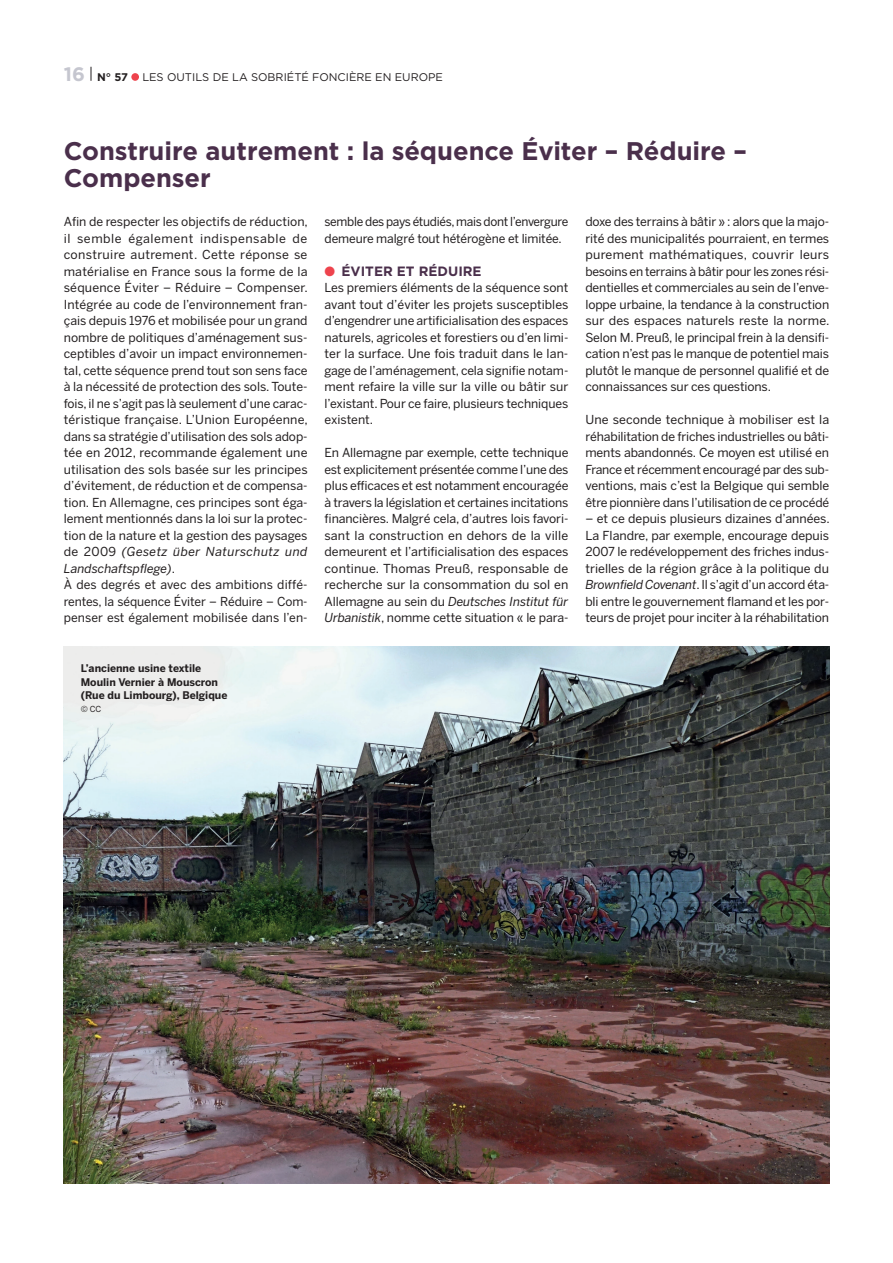
<style>
.page{position:relative;width:893px;height:1263px;background:#fff}
.page>*{position:absolute;margin:0;border:0;box-sizing:border-box;transform-origin:0 0}
.t1{font:700 25.5px/27px "Gotham";letter-spacing:-.005em;color:#4a2f4b}
.t2{font:700 13.5px "Gotham";color:#4a2f4b}
.t3{font:12.3px/16.5px "Benton Sans";color:#231f20;text-align:justify}
.t4{font:12.3px/16.5px "Benton Sans";letter-spacing:-.025em;color:#231f20}
.t5{font:11.1px "Gotham";color:#231f20}
.t6{font:700 11.1px "Gotham";color:#231f20}
.t7{font:700 10.5px/13.5px "Benton Sans";color:#231f20}
.t8{font:8.25px "Benton Sans";color:#231f20}
.s1{font-size:19.5px;color:#c5c6cf}
.s2{font-style:italic}
.s3{color:#ee434d}
</style>
<div class="page">
<svg style="left:91px;top:67px;width:1px;height:14px"></svg>
<div style="left:131px;top:73px;width:8px;height:8px;background:#ee434d;border-radius:50%"></div>
<img style="left:64px;top:646px;width:765px;height:537px">
<p class="t6" style="left:64px;top:69px;width:66px"><span class="s1">16</span> N° 57</p>
<p class="t5" style="left:142px;top:70px;width:302px">LES OUTILS DE LA SOBRIÉTÉ FONCIÈRE EN EUROPE</p>
<h1 class="t1" style="left:64px;top:137px;width:685px">Construire autrement : la séquence Éviter – Réduire –<br>Compenser</h1>
<p class="t3" style="left:64px;top:213px;width:246px;text-align:left">Afin de respecter les objectifs de réduction, il semble également indispensable de construire autrement. Cette réponse se matérialise en France sous la forme de la séquence Éviter – Réduire – Compenser.<br>Intégrée au code de l’environnement fran&shy;çais depuis 1976 et mobilisée pour un grand nombre de politiques d’aménagement sus&shy;ceptibles d’avoir un impact environnemen&shy;tal, cette séquence prend tout son sens face à la nécessité de protection des sols. Toute&shy;fois, il ne s’agit pas là seulement d’une carac&shy;téristique française. L’Union Européenne, dans sa stratégie d’utilisation des sols adop&shy;tée en 2012, recommande également une utilisation des sols basée sur les principes d’évitement, de réduction et de compensa&shy;tion. En Allemagne, ces principes sont éga&shy;lement mentionnés dans la loi sur la protec&shy;tion de la nature et la gestion des paysages de 2009 <span class="s2">(Gesetz über Naturschutz und Landschaftspflege)</span>.<br>À des degrés et avec des ambitions diffé&shy;rentes, la séquence Éviter – Réduire – Com&shy;penser est également mobilisée dans l’en-</p>
<p class="t4" style="left:325px;top:213px;width:245px">semble des pays étudiés, mais dont l’envergure demeure malgré tout hétérogène et limitée.</p>
<p class="t3" style="left:585px;top:213px;width:246px">doxe des terrains à bâtir » : alors que la majo&shy;rité des municipalités pourraient, en termes purement mathématiques, couvrir leurs besoins en terrains à bâtir pour les zones rési&shy;dentielles et commerciales au sein de l’enve&shy;loppe urbaine, la tendance à la construction sur des espaces naturels reste la norme.<br>Selon M. Preuß, le principal frein à la densifi&shy;cation n’est pas le manque de potentiel mais plutôt le manque de personnel qualifié et de connaissances sur ces questions.</p>
<p class="t3" style="left:585px;top:411px;width:245px">Une seconde technique à mobiliser est la réhabilitation de friches industrielles ou bâti&shy;ments abandonnés. Ce moyen est utilisé en France et récemment encouragé par des sub&shy;ventions, mais c’est la Belgique qui semble être pionnière dans l’utilisation de ce procédé</p>
<p class="t3" style="left:585px;top:510px;width:246px">– et ce depuis plusieurs dizaines d’années.<br>La Flandre, par exemple, encourage depuis 2007 le redéveloppement des friches indus&shy;trielles de la région grâce à la politique du <span class="s2">Brownfield Covenant</span>. Il s’agit d’un accord éta&shy;bli entre le gouvernement flamand et les por&shy;teurs de projet pour inciter à la réhabilitation</p>
<p class="t2" style="left:325px;top:262px;width:159px"><span class="s3">●</span> ÉVITER ET RÉDUIRE</p>
<p class="t3" style="left:325px;top:279px;width:245px">Les premiers éléments de la séquence sont avant tout d’éviter les projets susceptibles d’engendrer une artificialisation des espaces naturels, agricoles et forestiers ou d’en limi&shy;ter la surface. Une fois traduit dans le lan&shy;gage de l’aménagement, cela signifie notam&shy;ment refaire la ville sur la ville ou bâtir sur l’existant. Pour ce faire, plusieurs techniques existent.</p>
<p class="t3" style="left:325px;top:444px;width:245px">En Allemagne par exemple, cette technique est explicitement présentée comme l’une des plus efficaces et est notamment encouragée à travers la législation et certaines incitations financières. Malgré cela, d’autres lois favori&shy;sant la construction en dehors de la ville demeurent et l’artificialisation des espaces continue. Thomas Preuß, responsable de recherche sur la consommation du sol en Allemagne au sein du <span class="s2">Deutsches Institut für Urbanistik</span>, nomme cette situation « le para-</p>
<p class="t7" style="left:81px;top:661px;width:148px">L’ancienne usine textile<br>Moulin Vernier à Mouscron (Rue du Limbourg), Belgique</p>
<p class="t8" style="left:81px;top:704px;width:22px">© CC</p>
</div>
